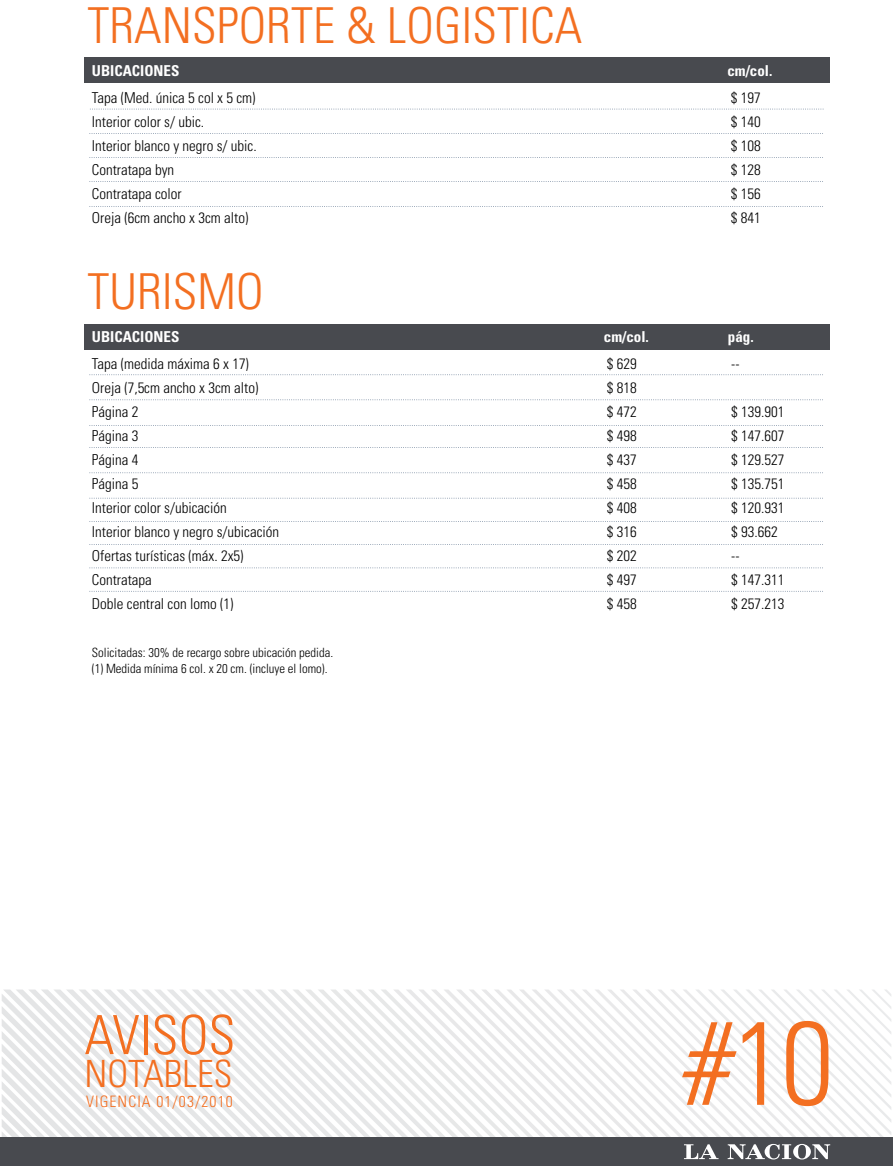
<style>
.page{position:relative;width:893px;height:1166px;background:#fff}
.page>*{position:absolute;margin:0;border:0;box-sizing:border-box;transform-origin:0 0}
.t1{font:300 condensed 118.35px "Univers";color:#f36f21}
.t2{font:300 condensed 54px "Univers";color:#f36f21}
.t3{font:300 condensed 49.5px "Univers";color:#f36f21}
.t4{font:300 condensed 37.5px "Univers";color:#f36f21}
.t5{font:300 condensed 15.75px "Univers";letter-spacing:.07em;color:#f36f21}
.t6{font:300 condensed 15px "Univers";color:#000}
.t7{font:700 condensed 15px "Univers";color:#fff}
.t8{font:300 condensed 12.75px/16.5px "Univers";color:#000}
</style>
<div class="page">
<div style="left:0;top:1136px;width:893px;height:29px;background:#484a4f"></div>
<svg style="left:2px;top:989px;width:889px;height:170px"></svg>
<div style="left:84px;top:58px;width:746px;height:25px;background:#484a4f"></div>
<svg style="left:89px;top:133px;width:734px;height:1px"></svg>
<svg style="left:89px;top:157px;width:734px;height:1px"></svg>
<svg style="left:89px;top:181px;width:734px;height:1px"></svg>
<svg style="left:89px;top:206px;width:734px;height:1px"></svg>
<div style="left:84px;top:324px;width:746px;height:25px;background:#484a4f"></div>
<svg style="left:89px;top:399px;width:734px;height:1px"></svg>
<svg style="left:89px;top:374px;width:734px;height:1px"></svg>
<svg style="left:89px;top:425px;width:734px;height:1px"></svg>
<svg style="left:89px;top:447px;width:734px;height:1px"></svg>
<svg style="left:89px;top:472px;width:734px;height:1px"></svg>
<svg style="left:89px;top:497px;width:734px;height:1px"></svg>
<svg style="left:89px;top:521px;width:734px;height:1px"></svg>
<svg style="left:89px;top:544px;width:734px;height:1px"></svg>
<svg style="left:89px;top:567px;width:734px;height:1px"></svg>
<svg style="left:90px;top:109px;width:733px;height:1px"></svg>
<h3 class="t3" style="left:88px;top:7px;width:496px">TRANSPORTE &amp; LOGISTICA</h3>
<p class="t7" style="left:92px;top:65px;width:89px">UBICACIONES</p>
<p class="t7" style="left:727px;top:65px;width:46px">cm/col.</p>
<p class="t6" style="left:92px;top:92px;width:165px">Tapa (Med. única 5 col x 5 cm)</p>
<p class="t6" style="left:731px;top:92px;width:31px">$ 197</p>
<p class="t6" style="left:92px;top:116px;width:114px">Interior color s/ ubic.</p>
<p class="t6" style="left:731px;top:116px;width:31px">$ 140</p>
<p class="t6" style="left:92px;top:140px;width:166px">Interior blanco y negro s/ ubic.</p>
<p class="t6" style="left:731px;top:140px;width:31px">$ 108</p>
<p class="t6" style="left:92px;top:164px;width:84px">Contratapa byn</p>
<p class="t6" style="left:731px;top:164px;width:31px">$ 128</p>
<p class="t6" style="left:92px;top:188px;width:91px">Contratapa color</p>
<p class="t6" style="left:731px;top:188px;width:31px">$ 156</p>
<p class="t6" style="left:92px;top:212px;width:158px">Oreja (6cm ancho x 3cm alto)</p>
<p class="t6" style="left:731px;top:212px;width:31px">$ 841</p>
<h3 class="t3" style="left:88px;top:273px;width:178px">TURISMO</h3>
<p class="t7" style="left:92px;top:331px;width:89px">UBICACIONES</p>
<p class="t7" style="left:604px;top:331px;width:47px">cm/col.</p>
<p class="t7" style="left:728px;top:331px;width:27px">pág.</p>
<p class="t6" style="left:92px;top:358px;width:159px">Tapa (medida máxima 6 x 17)</p>
<p class="t6" style="left:607px;top:358px;width:31px">$ 629</p>
<p class="t6" style="left:731px;top:358px;width:10px">--</p>
<p class="t6" style="left:92px;top:382px;width:168px">Oreja (7,5cm ancho x 3cm alto)</p>
<p class="t6" style="left:607px;top:382px;width:31px">$ 818</p>
<p class="t6" style="left:92px;top:406px;width:48px">Página 2</p>
<p class="t6" style="left:607px;top:406px;width:31px">$ 472</p>
<p class="t6" style="left:731px;top:406px;width:55px">$ 139.901</p>
<p class="t6" style="left:92px;top:430px;width:48px">Página 3</p>
<p class="t6" style="left:607px;top:430px;width:31px">$ 498</p>
<p class="t6" style="left:731px;top:430px;width:55px">$ 147.607</p>
<p class="t6" style="left:92px;top:454px;width:48px">Página 4</p>
<p class="t6" style="left:607px;top:454px;width:31px">$ 437</p>
<p class="t6" style="left:731px;top:454px;width:55px">$ 129.527</p>
<p class="t6" style="left:92px;top:478px;width:48px">Página 5</p>
<p class="t6" style="left:607px;top:478px;width:31px">$ 458</p>
<p class="t6" style="left:731px;top:478px;width:55px">$ 135.751</p>
<p class="t6" style="left:92px;top:502px;width:136px">Interior color s/ubicación</p>
<p class="t6" style="left:607px;top:502px;width:31px">$ 408</p>
<p class="t6" style="left:731px;top:502px;width:55px">$ 120.931</p>
<p class="t6" style="left:92px;top:526px;width:189px">Interior blanco y negro s/ubicación</p>
<p class="t6" style="left:607px;top:526px;width:31px">$ 316</p>
<p class="t6" style="left:731px;top:526px;width:48px">$ 93.662</p>
<p class="t6" style="left:92px;top:550px;width:153px">Ofertas turísticas (máx. 2x5)</p>
<p class="t6" style="left:607px;top:550px;width:31px">$ 202</p>
<p class="t6" style="left:731px;top:550px;width:10px">--</p>
<p class="t6" style="left:92px;top:574px;width:61px">Contratapa</p>
<p class="t6" style="left:607px;top:574px;width:31px">$ 497</p>
<p class="t6" style="left:731px;top:574px;width:55px">$ 147.311</p>
<p class="t6" style="left:92px;top:598px;width:143px">Doble central con lomo (1)</p>
<p class="t6" style="left:607px;top:598px;width:31px">$ 458</p>
<p class="t6" style="left:731px;top:598px;width:55px">$ 257.213</p>
<p class="t8" style="left:92px;top:645px;width:243px">Solicitadas: 30% de recargo sobre ubicación pedida. (1) Medida mínima 6 col. x 20 cm. (incluye el lomo).</p>
<h2 class="t2" style="left:84px;top:1014px;width:153px">AVISOS</h2>
<h3 class="t4" style="left:84px;top:1059px;width:150px">NOTABLES</h3>
<p class="t5" style="left:86px;top:1095px;width:148px">VIGENCIA 01/03/2010</p>
<h1 class="t1" style="left:683px;top:1018px;width:152px">#10</h1>
</div>
